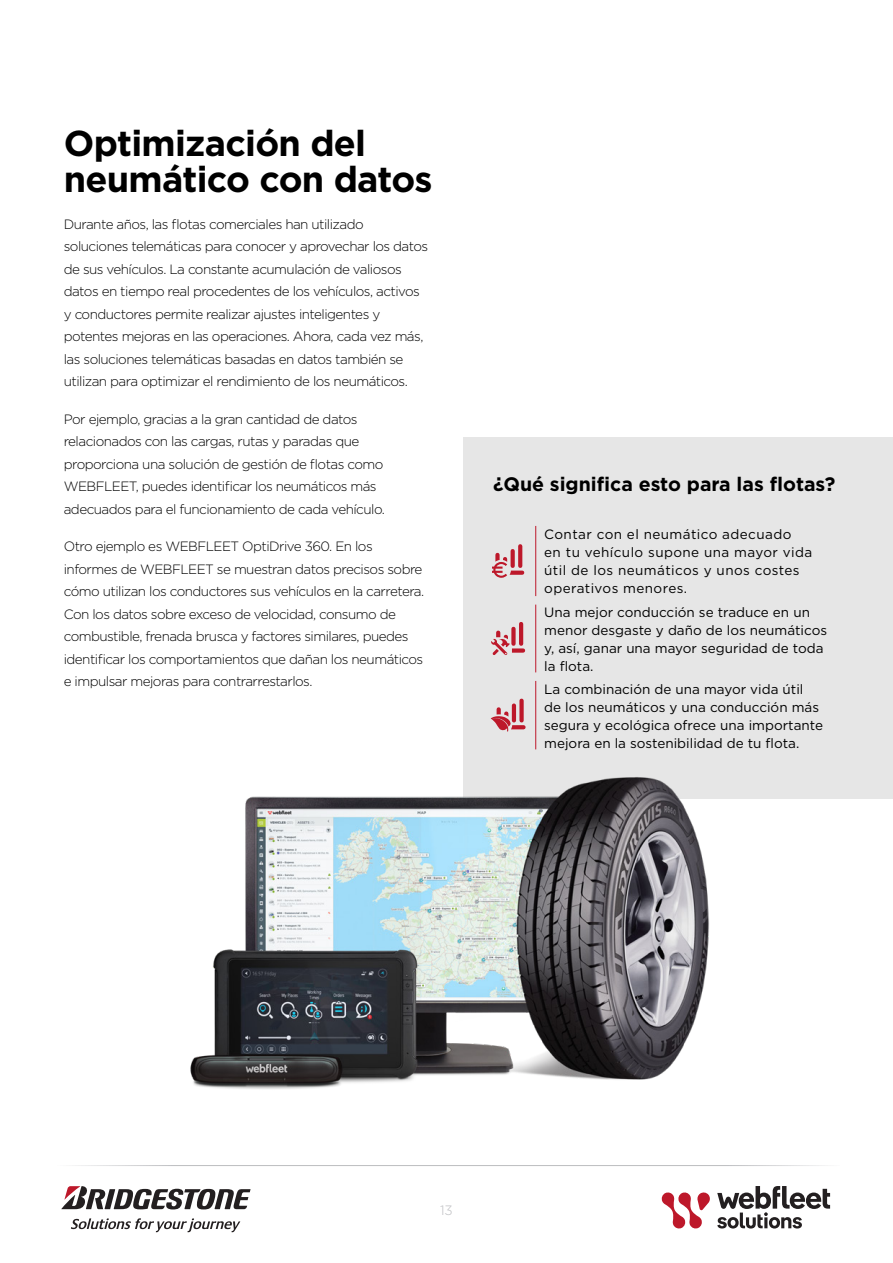
<style>
.page{position:relative;width:893px;height:1263px;background:#fff}
.page>*{position:absolute;margin:0;border:0;box-sizing:border-box;transform-origin:0 0}
.t1{font:700 36px/36px "Gotham";letter-spacing:-.02em;color:#000}
.t2{font:700 19.5px "Gotham";color:#000}
.t3{font:300 13.5px/22.5px "Gotham";letter-spacing:-.04em;color:#000}
.t4{font:13.5px/18px "Gotham";color:#000}
.t5{font:13.5px/18px "Gotham";letter-spacing:.03em;color:#000}
.t6{font:300 13.5px "Gotham";color:#bcbdc0}
</style>
<div class="page">
<hr style="left:53px;top:1165px;width:787px;height:1px;background:#bcbdc0">
<svg style="left:61px;top:1186px;width:190px;height:23px"></svg>
<svg style="left:71px;top:1218px;width:169px;height:14px"></svg>
<svg style="left:717px;top:1186px;width:113px;height:42px"></svg>
<svg style="left:661px;top:1192px;width:49px;height:37px"></svg>
<div style="left:463px;top:437px;width:430px;height:362px;background:#e6e6e6"></div>
<img style="left:190px;top:741px;width:519px;height:348px">
<hr style="left:535px;top:526px;width:1px;height:70px;background:#bd182a">
<hr style="left:535px;top:605px;width:1px;height:67px;background:#bd182a">
<hr style="left:535px;top:681px;width:1px;height:68px;background:#bd182a">
<div style="left:510px;top:549px;width:5px;height:19px;background:#bd182a;border-radius:2px"></div>
<svg style="left:518px;top:544px;width:4px;height:24px"></svg>
<svg style="left:492px;top:553px;width:32px;height:25px"></svg>
<div style="left:511px;top:627px;width:5px;height:19px;background:#bd182a;border-radius:2px"></div>
<hr style="left:519px;top:622px;width:4px;height:24px;background:#bd182a;border-radius:2px">
<svg style="left:491px;top:631px;width:34px;height:24px"></svg>
<svg style="left:512px;top:703px;width:4px;height:19px"></svg>
<div style="left:519px;top:699px;width:5px;height:23px;background:#bd182a;border-radius:2px"></div>
<svg style="left:491px;top:707px;width:35px;height:25px"></svg>
<h1 class="t1" style="left:64px;top:125px;width:370px">Optimización del neumático con datos</h1>
<p class="t3" style="left:64px;top:212px;width:366px">Durante años, las flotas comerciales han utilizado soluciones telemáticas para conocer y aprovechar los datos de sus vehículos. La constante acumulación de valiosos datos en tiempo real procedentes de los vehículos, activos y conductores permite realizar ajustes inteligentes y potentes mejoras en las operaciones. Ahora, cada vez más, las soluciones telemáticas basadas en datos también se utilizan para optimizar el rendimiento de los neumáticos.</p>
<p class="t3" style="left:64px;top:407px;width:323px">Por ejemplo, gracias a la gran cantidad de datos relacionados con las cargas, rutas y paradas que proporciona una solución de gestión de flotas como WEBFLEET, puedes identificar los neumáticos más adecuados para el funcionamiento de cada vehículo.</p>
<p class="t3" style="left:64px;top:535px;width:362px">Otro ejemplo es WEBFLEET OptiDrive 360. En los informes de WEBFLEET se muestran datos precisos sobre cómo utilizan los conductores sus vehículos en la carretera.<br>Con los datos sobre exceso de velocidad, consumo de combustible, frenada brusca y factores similares, puedes identificar los comportamientos que dañan los neumáticos e impulsar mejoras para contrarrestarlos.</p>
<h2 class="t2" style="left:493px;top:471px;width:344px">¿Qué significa esto para las flotas?</h2>
<p class="t5" style="left:544px;top:525px;width:270px">Contar con el neumático adecuado<br>en tu vehículo supone una mayor vida útil de los neumáticos y unos costes operativos menores.</p>
<p class="t4" style="left:544px;top:603px;width:284px">Una mejor conducción se traduce en un menor desgaste y daño de los neumáticos y, así, ganar una mayor seguridad de toda la flota.</p>
<p class="t4" style="left:544px;top:679px;width:280px">La combinación de una mayor vida útil de los neumáticos y una conducción más segura y ecológica ofrece una importante mejora en la sostenibilidad de tu flota.</p>
<p class="t6" style="left:440px;top:1201px;width:14px">13</p>
</div>
